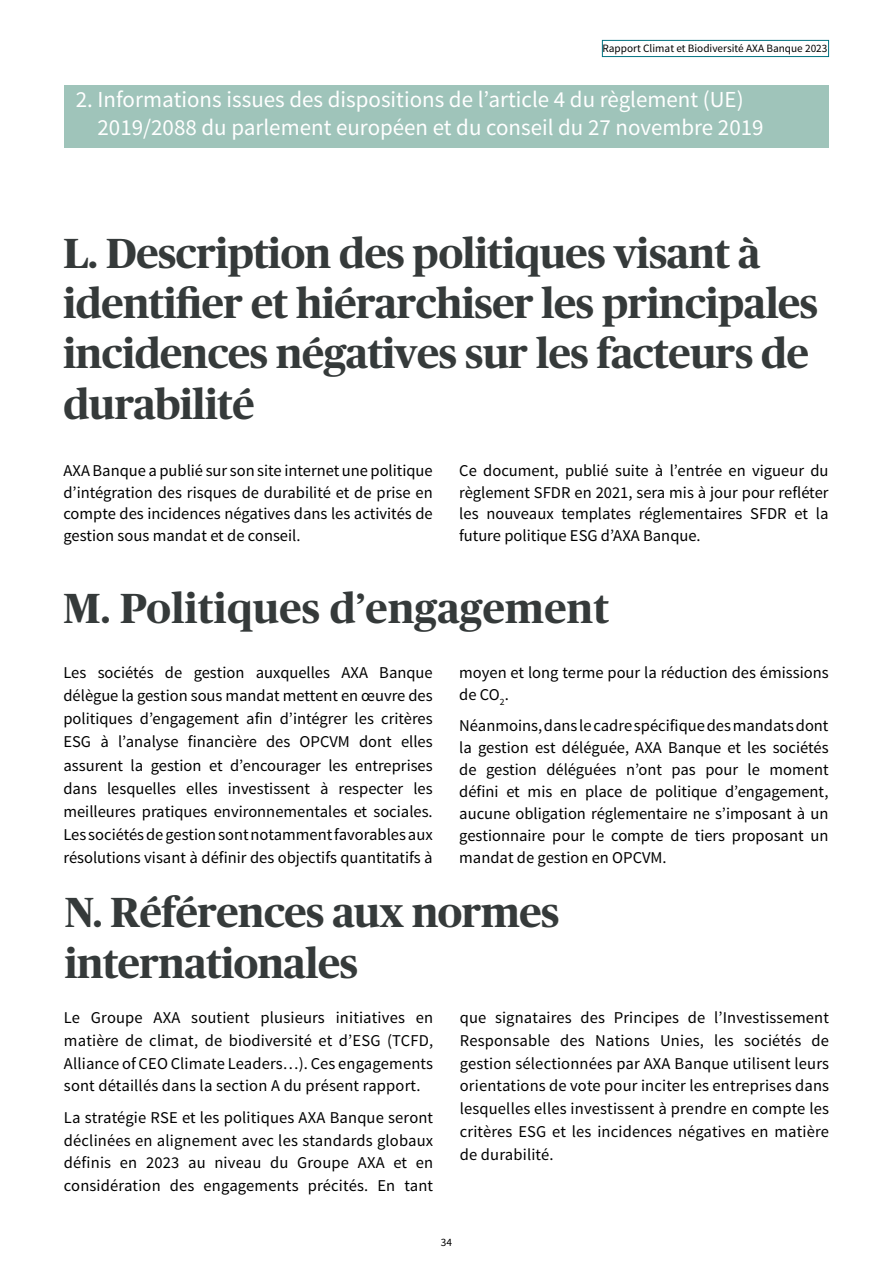
<style>
.page{position:relative;width:893px;height:1263px;background:#fff}
.page>*{position:absolute;margin:0;border:0;box-sizing:border-box;transform-origin:0 0}
.t1{font:700 42px/50.4px "Publico Headline";letter-spacing:-.01em;color:#353a3a}
.t2{font:700 42px "Publico Headline";letter-spacing:.01em;color:#353a3a}
.t3{font:22.95px/27.6px "Source Sans Pro";color:#fff}
.t4{font:16.5px/22.8px "Source Sans Pro";color:#000;text-align:justify}
.t5{font:11.25px "Source Sans Pro";color:#000}
</style>
<div class="page">
<div style="left:64px;top:85px;width:765px;height:62px;background:#9fc4ba"></div>
<div style="left:602px;top:40px;width:227px;height:17px;background:#fff;border:1px solid #007281"></div>
<p class="t5" style="left:602px;top:42px;width:226px">Rapport Climat et Biodiversité AXA Banque 2023</p>
<h2 class="t3" style="left:98px;top:86px;width:668px;text-indent:-22px">2. Informations issues des dispositions de l’article 4 du règlement (UE)<br>2019/2088 du parlement européen et du conseil du 27 novembre 2019</h2>
<h1 class="t1" style="left:63px;top:225px;width:756px">L. Description des politiques visant à identifier et hiérarchiser les principales incidences négatives sur les facteurs de durabilité</h1>
<p class="t4" style="left:63px;top:460px;width:371px;line-height:21.8px">AXA Banque a publié sur son site internet une politique d’intégration des risques de durabilité et de prise en compte des incidences négatives dans les activités de gestion sous mandat et de conseil.</p>
<p class="t4" style="left:459px;top:460px;width:371px;line-height:21.8px">Ce document, publié suite à l’entrée en vigueur du règlement SFDR en 2021, sera mis à jour pour refléter les nouveaux templates réglementaires SFDR et la future politique ESG d’AXA Banque.</p>
<h1 class="t2" style="left:63px;top:578px;width:547px">M. Politiques d’engagement</h1>
<p class="t4" style="left:63px;top:661px;width:371px">Les sociétés de gestion auxquelles AXA Banque délègue la gestion sous mandat mettent en œuvre des politiques d’engagement afin d’intégrer les critères ESG à l’analyse financière des OPCVM dont elles assurent la gestion et d’encourager les entreprises dans lesquelles elles investissent à respecter les meilleures pratiques environnementales et sociales.<br>Les sociétés de gestion sont notamment favorables aux résolutions visant à définir des objectifs quantitatifs à</p>
<p class="t4" style="left:459px;top:662px;width:371px;line-height:22px">moyen et long terme pour la réduction des émissions de CO<sub>2</sub>.</p>
<p class="t4" style="left:459px;top:714px;width:371px;line-height:22px">Néanmoins, dans le cadre spécifique des mandats dont la gestion est déléguée, AXA Banque et les sociétés de gestion déléguées n’ont pas pour le moment défini et mis en place de politique d’engagement, aucune obligation réglementaire ne s’imposant à un gestionnaire pour le compte de tiers proposant un mandat de gestion en OPCVM.</p>
<h1 class="t1" style="left:65px;top:885px;width:496px">N. Références aux normes internationales</h1>
<p class="t4" style="left:64px;top:1006px;width:371px">Le Groupe AXA soutient plusieurs initiatives en matière de climat, de biodiversité et d’ESG (TCFD, Alliance of CEO Climate Leaders…). Ces engagements sont détaillés dans la section A du présent rapport.</p>
<p class="t4" style="left:64px;top:1106px;width:371px">La stratégie RSE et les politiques AXA Banque seront déclinées en alignement avec les standards globaux définis en 2023 au niveau du Groupe AXA et en considération des engagements précités. En tant</p>
<p class="t4" style="left:460px;top:1006px;width:371px">que signataires des Principes de l’Investissement Responsable des Nations Unies, les sociétés de gestion sélectionnées par AXA Banque utilisent leurs orientations de vote pour inciter les entreprises dans lesquelles elles investissent à prendre en compte les critères ESG et les incidences négatives en matière de durabilité.</p>
<p class="t5" style="left:441px;top:1235px;width:13px">34</p>
</div>
